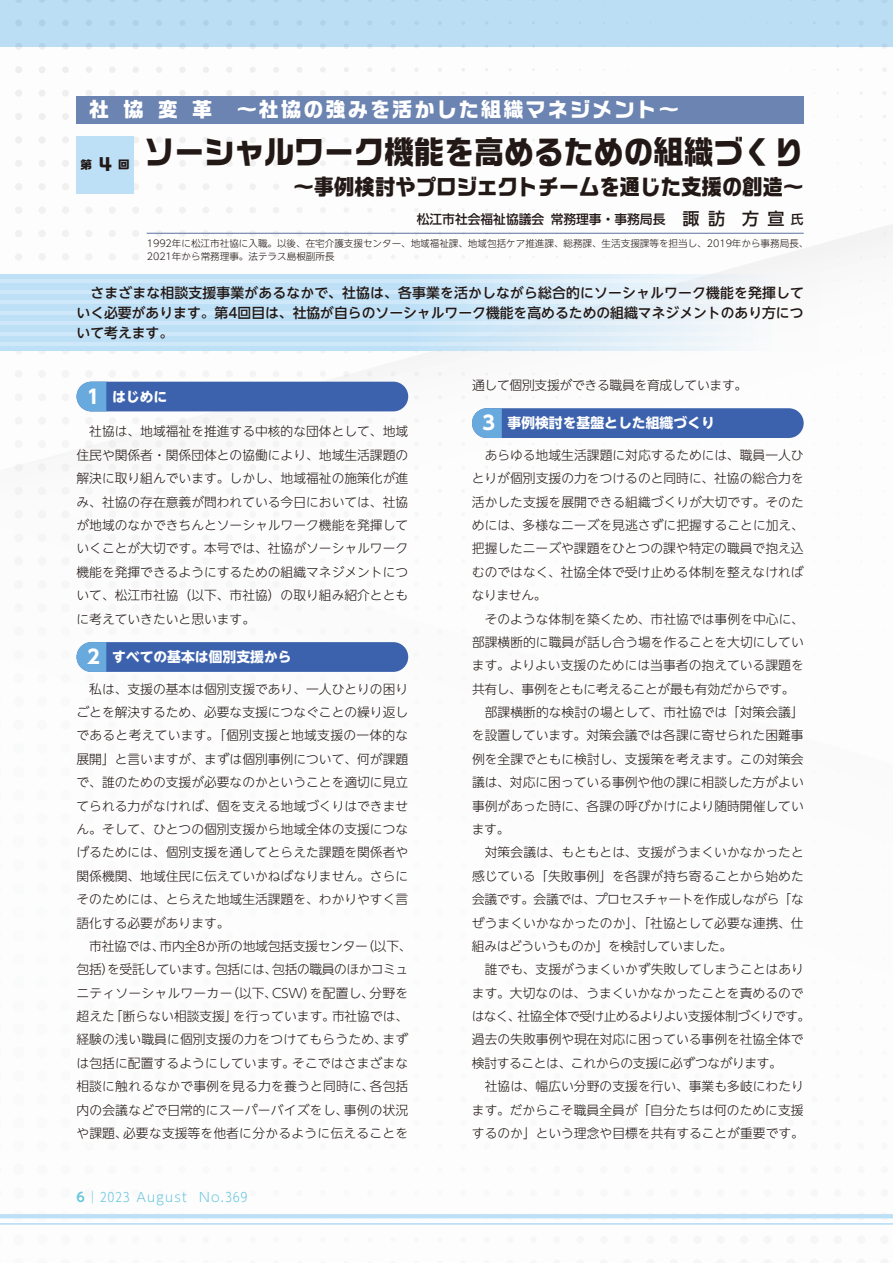
<style>
.page{position:relative;width:893px;height:1263px;background:#fff}
.page>*{position:absolute;margin:0;border:0;box-sizing:border-box;transform-origin:0 0}
.t1{font:700 31.95px "Ro G San Srf Std";color:#221815;scale:.94 1}
.t2{font:700 21.75px "Ro G San Srf Std";color:#221815;scale:.94 1}
.t3{font:700 20.25px "Ro G San Srf Std";letter-spacing:.1em;color:#fff}
.t4{font:500 13.8px/20.2px "UD Shin Go NT Pr 6 N";color:#221815;text-align:justify}
.t5{font:700 13.8px "UD Shin Go NT Pr 6 N";color:#fff}
.t6{font:300 12.75px/23.4px "UD Shin Go NT Pr 6 N";color:#221815;text-align:justify}
.t7{font:300 12.75px "UD Shin Go NT Pr 6 N";letter-spacing:-.03em;color:#221815}
.t8{font:300 12.75px "UD Shin Go NT Pr 6 N";letter-spacing:-.045em;color:#221815}
.t9{font:300 12.75px "UD Shin Go NT Pr 6 N";letter-spacing:-.035em;color:#221815}
.t10{font:500 12.75px "UD Shin Go NT Pr 6";color:#221815}
.t11{font:300 12.75px "UD Shin Go NT Pr 6 N";letter-spacing:-.02em;color:#221815}
.t12{font:300 12.75px "UD Shin Go NT Pr 6";letter-spacing:.1em;color:#67c6df}
.t13{font:700 11.7px "Ro G San Srf Std";color:#221815}
.t14{font:300 9.6px/12.8px "UD Shin Go NT Pr 6";color:#221815}
.s1{font-size:16.8px}
.s2{font-size:16.95px}
.s3{font-size:19.2px}
.s4{font-family:"UD Shin Go NT Pr 6 De";font-weight:700}
</style>
<div class="page">
<svg style="left:14px;top:47px;width:879px;height:425px"></svg>
<svg style="left:0;top:1218px;width:893px;height:1px"></svg>
<hr style="left:0;top:1214px;width:893px;height:4px;background:#bde0f7">
<hr style="left:0;top:1223px;width:893px;height:2px;background:#bde0f7">
<div style="left:0;top:0;width:893px;height:47px;background:#bde0f7"></div>
<div style="left:77px;top:96px;width:727px;height:27px;background:#6c84b1"></div>
<svg style="left:0;top:274px;width:820px;height:77px;fill:#c5e3f7"></svg>
<svg style="left:0;top:279px;width:750px;height:4px;background:#d7ebf9"></svg>
<hr style="left:0;top:290px;width:750px;height:3px;background:#fff">
<svg style="left:0;top:300px;width:750px;height:4px;background:#d7ebf8"></svg>
<hr style="left:0;top:311px;width:750px;height:3px;background:#fff">
<svg style="left:0;top:321px;width:750px;height:4px;background:#d7ebf8"></svg>
<hr style="left:0;top:332px;width:750px;height:3px;background:#fff">
<svg style="left:0;top:342px;width:750px;height:4px;background:#d7ebf9"></svg>
<div style="left:77px;top:382px;width:331px;height:29px;background:#3d62ad;border-radius:15px"></div>
<svg style="left:77px;top:382px;width:29px;height:29px"></svg>
<div style="left:77px;top:642px;width:331px;height:30px;background:#3d62ad;border-radius:15px"></div>
<svg style="left:77px;top:642px;width:29px;height:30px"></svg>
<div style="left:472px;top:408px;width:332px;height:30px;background:#3d62ad;border-radius:15px"></div>
<svg style="left:472px;top:408px;width:30px;height:30px"></svg>
<hr style="left:147px;top:233px;width:657px;height:1px;background:#5d729f">
<div style="left:77px;top:136px;width:57px;height:57px;background:#bde0f7"></div>
<h3 class="t3" style="left:89px;top:96px;width:591px">社 協 変 革　〜社協の強みを活かした組織マネジメント〜</h3>
<p class="t13" style="left:81px;top:157px;width:51px">第 <span class="s1">4</span> 回</p>
<h1 class="t1" style="left:145px;top:130px;width:703px">ソーシャルワーク機能を高めるための組織づくり</h1>
<h2 class="t2" style="left:293px;top:172px;width:542px">～事例検討やプロジェクトチームを通じた支援の創造～</h2>
<p class="t10" style="left:417px;top:209px;width:388px">松江市社会福祉協議会 常務理事・事務局長<span class="s2">　諏 訪　方 宣</span> 氏</p>
<p class="t14" style="left:147px;top:237px;width:663px">1992年に松江市社協に入職。以後、在宅介護支援センター、地域福祉課、地域包括ケア推進課、総務課、生活支援課等を担当し、2019年から事務局長、<br>2021年から常務理事。法テラス島根副所長</p>
<p class="t4" style="left:77px;top:282px;width:729px">　さまざまな相談支援事業があるなかで、社協は、各事業を活かしながら総合的にソーシャルワーク機能を発揮していく必要があります。第4回目は、社協が自らのソーシャルワーク機能を高めるための組織マネジメントのあり方について考えます。</p>
<p class="t5" style="left:84px;top:385px;width:85px"><span class="s3">１</span> はじめに</p>
<p class="t6" style="left:77px;top:419px;width:333px;text-indent:13px">社協は、地域福祉を推進する中核的な団体として、地域住民や関係者・関係団体との協働により、地域生活課題の解決に取り組んでいます。しかし、地域福祉の施策化が進み、社協の存在意義が問われている今日においては、社協が地域のなかできちんとソーシャルワーク機能を発揮していくことが大切です。本号では、社協がソーシャルワーク機能を発揮できるようにするための組織マネジメントについて、松江市社協（以下、市社協）の取り組み紹介とともに考えていきたいと思います。</p>
<p class="t5" style="left:87px;top:646px;width:206px"><span class="s3">2</span> すべての基本は個別支援から</p>
<p class="t6" style="left:77px;top:677px;width:333px;text-indent:13px">私は、支援の基本は個別支援であり、一人ひとりの困りごとを解決するため、必要な支援につなぐことの繰り返しであると考えています。「個別支援と地域支援の一体的な展開」と言いますが、まずは個別事例について、何が課題で、誰のための支援が必要なのかということを適切に見立てられる力がなければ、個を支える地域づくりはできません。そして、ひとつの個別支援から地域全体の支援につなげるためには、個別支援を通してとらえた課題を関係者や関係機関、地域住民に伝えていかねばなりません。さらにそのためには、とらえた地域生活課題を、わかりやすく言語化する必要があります。</p>
<p class="t6" style="left:77px;top:934px;width:337px;text-align:left;text-indent:13px">市社協では、市内全8か所の地域包括支援センター（以下、包括）を受託しています。包括には、包括の職員のほかコミュニティソーシャルワーカー（以下、CSW）を配置し、分野を超えた「断らない相談支援」を行っています。市社協では、経験の浅い職員に個別支援の力をつけてもらうため、まずは包括に配置するようにしています。そこではさまざまな相談に触れるなかで事例を見る力を養うと同時に、各包括内の会議などで日常的にスーパーバイズをし、事例の状況や課題、必要な支援等を他者に分かるように伝えることを</p>
<p class="t12" style="left:77px;top:1187px;width:172px"><span class="s4">6</span>│2023 August No.369</p>
<p class="t11" style="left:472px;top:374px;width:277px">通して個別支援ができる職員を育成しています。</p>
<p class="t5" style="left:483px;top:412px;width:234px"><span class="s3">3</span> 事例検討を基盤とした組織づくり</p>
<p class="t6" style="left:472px;top:443px;width:333px;text-indent:13px">あらゆる地域生活課題に対応するためには、職員一人ひとりが個別支援の力をつけるのと同時に、社協の総合力を活かした支援を展開できる組織づくりが大切です。そのためには、多様なニーズを見逃さずに把握することに加え、把握したニーズや課題をひとつの課や特定の職員で抱え込むのではなく、社協全体で受け止める体制を整えなければなりません。</p>
<p class="t6" style="left:485px;top:606px;width:321px">そのような体制を築くため、市社協では事例を中心に、</p>
<p class="t6" style="left:472px;top:630px;width:333px">部課横断的に職員が話し合う場を作ることを大切にしてい</p>
<p class="t6" style="left:472px;top:653px;width:333px">ます。よりよい支援のためには当事者の抱えている課題を</p>
<p class="t7" style="left:472px;top:678px;width:324px">共有し、事例をともに考えることが最も有効だからです。</p>
<p class="t6" style="left:485px;top:700px;width:321px">部課横断的な検討の場として、市社協では「対策会議」</p>
<p class="t6" style="left:472px;top:723px;width:333px">を設置しています。対策会議では各課に寄せられた困難事</p>
<p class="t6" style="left:472px;top:747px;width:333px">例を全課でともに検討し、支援策を考えます。この対策会</p>
<p class="t6" style="left:472px;top:770px;width:333px">議は、対応に困っている事例や他の課に相談した方がよい</p>
<p class="t6" style="left:472px;top:794px;width:333px">事例があった時に、各課の呼びかけにより随時開催してい</p>
<p class="t6" style="left:472px;top:817px;width:39px">ます。</p>
<p class="t6" style="left:485px;top:840px;width:321px">対策会議は、もともとは、支援がうまくいかなかったと</p>
<p class="t6" style="left:472px;top:864px;width:333px">感じている「失敗事例」を各課が持ち寄ることから始めた</p>
<p class="t9" style="left:472px;top:889px;width:333px">会議です。会議では、プロセスチャートを作成しながら「な</p>
<p class="t6" style="left:472px;top:910px;width:333px">ぜうまくいかなかったのか」、「社協として必要な連携、仕</p>
<p class="t7" style="left:472px;top:936px;width:262px">組みはどういうものか」を検討していました。</p>
<p class="t6" style="left:485px;top:957px;width:321px">誰でも、支援がうまくいかず失敗してしまうことはあり</p>
<p class="t6" style="left:472px;top:981px;width:333px">ます。大切なのは、うまくいかなかったことを責めるので</p>
<p class="t8" style="left:472px;top:1006px;width:340px">はなく、社協全体で受け止めるよりよい支援体制づくりです。</p>
<p class="t6" style="left:472px;top:1027px;width:333px">過去の失敗事例や現在対応に困っている事例を社協全体で</p>
<p class="t7" style="left:472px;top:1053px;width:312px">検討することは、これからの支援に必ずつながります。</p>
<p class="t6" style="left:485px;top:1074px;width:321px">社協は、幅広い分野の支援を行い、事業も多岐にわたり</p>
<p class="t6" style="left:472px;top:1097px;width:333px">ます。だからこそ職員全員が「自分たちは何のために支援</p>
<p class="t6" style="left:472px;top:1121px;width:333px">するのか」という理念や目標を共有することが重要です。</p>
</div>
